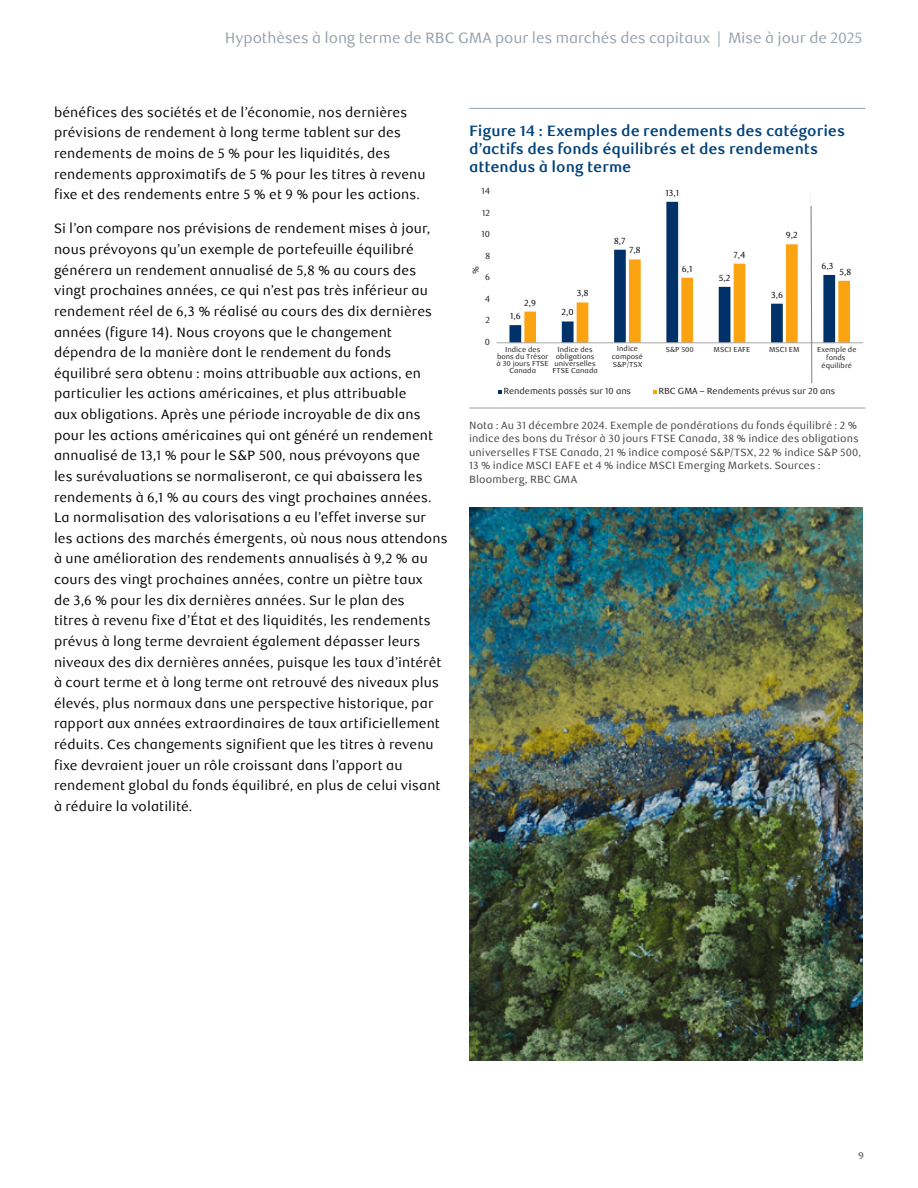
<style>
.page{position:relative;width:918px;height:1188px;background:#fff}
.page>*{position:absolute;margin:0;border:0;box-sizing:border-box;transform-origin:0 0}
.H3_Chart_Table_Title_KL__below_subhead{font:700 15px/18px "RBC Text";letter-spacing:-.005em;color:#00427a}
.t1{font:15px "RBC Text";letter-spacing:-.005em;color:#95a0a9}
.P_Body{font:13.5px/20.7px "RBC Text";letter-spacing:.01em;color:#000}
.P_Chart_Footnotes_KL{font:10.5px/13.5px "RBC Text";letter-spacing:.01em;color:#414042}
.t2{font:700 9.75px "RBC Text";color:#6d6e71}
.t3{font:8.85px "RBC Text";color:#1a1a1a}
.t4{font:8.85px "RBC Text";color:#000}
.t5{font:7.2px/7.2px "RBC Text";color:#1a1a1a;text-align:center}
.s1{color:#000}
</style>
<div class="page">
<hr style="left:469px;top:108px;width:397px;height:1px;background:#95a0a9">
<hr style="left:469px;top:408px;width:397px;height:1px;background:#95a0a9">
<hr style="left:679px;top:192px;width:1px;height:151px;background:#f4f4f4">
<hr style="left:810px;top:192px;width:1px;height:151px;background:#f4f4f4">
<svg style="left:509px;top:202px;width:170px;height:141px"></svg>
<hr style="left:497px;top:343px;width:366px;height:1px;background:#a6a6a6">
<svg style="left:498px;top:390px;width:4px;height:4px"></svg>
<svg style="left:653px;top:390px;width:4px;height:4px"></svg>
<svg style="left:524px;top:206px;width:326px;height:178px"></svg>
<img style="left:469px;top:508px;width:393px;height:553px">
<p class="t1" style="left:225px;top:29px;width:639px">Hypothèses à long terme de RBC GMA pour les marchés des capitaux | Mise à jour de 2025</p>
<p class="P_Body" style="left:54px;top:102px;width:373px">bénéfices des sociétés et de l’économie, nos dernières prévisions de rendement à long terme tablent sur des rendements de moins de 5 % pour les liquidités, des rendements approximatifs de 5 % pour les titres à revenu fixe et des rendements entre 5 % et 9 % pour les actions.</p>
<p class="P_Body" style="left:54px;top:219px;width:395px">Si l’on compare nos prévisions de rendement mises à jour, nous prévoyons qu’un exemple de portefeuille équilibré générera un rendement annualisé de 5,8 % au cours des vingt prochaines années, ce qui n’est pas très inférieur au rendement réel de 6,3 % réalisé au cours des dix dernières années (figure 14). Nous croyons que le changement dépendra de la manière dont le rendement du fonds équilibré sera obtenu : moins attribuable aux actions, en particulier les actions américaines, et plus attribuable<br>aux obligations. Après une période incroyable de dix ans pour les actions américaines qui ont généré un rendement annualisé de 13,1 % pour le S&amp;P 500, nous prévoyons que<br>les surévaluations se normaliseront, ce qui abaissera les rendements à 6,1 % au cours des vingt prochaines années.<br>La normalisation des valorisations a eu l’effet inverse sur les actions des marchés émergents, où nous nous attendons à une amélioration des rendements annualisés à 9,2 % au cours des vingt prochaines années, contre un piètre taux<br>de 3,6 % pour les dix dernières années. Sur le plan des<br>titres à revenu fixe d’État et des liquidités, les rendements prévus à long terme devraient également dépasser leurs niveaux des dix dernières années, puisque les taux d’intérêt à court terme et à long terme ont retrouvé des niveaux plus élevés, plus normaux dans une perspective historique, par rapport aux années extraordinaires de taux artificiellement réduits. Ces changements signifient que les titres à revenu fixe devraient jouer un rôle croissant dans l’apport au rendement global du fonds équilibré, en plus de celui visant à réduire la volatilité.</p>
<h3 class="H3_Chart_Table_Title_KL__below_subhead" style="left:469px;top:122px;width:377px">Figure 14 : Exemples de rendements des catégories d’actifs des fonds équilibrés et des rendements attendus à long terme</h3>
<p class="t3" style="left:481px;top:186px;width:10px">14</p>
<p class="t3" style="left:482px;top:207px;width:10px">12</p>
<p class="t3" style="left:482px;top:229px;width:10px">10</p>
<p class="t3" style="left:485px;top:250px;width:6px">8</p>
<p class="t3" style="left:471px;top:274px;width:9px;rotate:-90deg">%</p>
<p class="t3" style="left:485px;top:272px;width:6px">6</p>
<p class="t3" style="left:485px;top:293px;width:7px">4</p>
<p class="t3" style="left:485px;top:315px;width:6px">2</p>
<p class="t4" style="left:524px;top:297px;width:13px">2,9</p>
<p class="t4" style="left:577px;top:288px;width:13px">3,8</p>
<p class="t4" style="left:510px;top:311px;width:12px">1,6</p>
<p class="t4" style="left:561px;top:307px;width:14px">2,0</p>
<p class="t4" style="left:614px;top:235px;width:13px">8,7</p>
<p class="t4" style="left:629px;top:245px;width:13px">7,8</p>
<p class="t3" style="left:485px;top:337px;width:7px">0</p>
<p class="t5" style="left:497px;top:346px;width:54px">Indice des bons du Trésor à 30 jours FTSE<br>Canada</p>
<p class="t5" style="left:552px;top:346px;width:47px">Indice des obligations universelles<br>FTSE Canada</p>
<p class="t5" style="left:612px;top:346px;width:33px">Indice composé</p>
<p class="t5" style="left:613px;top:361px;width:31px">S&amp;P/TSX</p>
<p class="t4" style="left:665px;top:188px;width:15px">13,1</p>
<p class="t4" style="left:682px;top:263px;width:12px">6,1</p>
<p class="t4" style="left:734px;top:249px;width:14px">7,4</p>
<p class="t4" style="left:719px;top:273px;width:13px">5,2</p>
<p class="t4" style="left:786px;top:230px;width:13px">9,2</p>
<p class="t4" style="left:771px;top:289px;width:13px">3,6</p>
<p class="t4" style="left:822px;top:261px;width:13px">6,3</p>
<p class="t4" style="left:840px;top:267px;width:13px">5,8</p>
<p class="t5" style="left:666px;top:346px;width:30px">S&amp;P 500</p>
<p class="t5" style="left:714px;top:346px;width:38px">MSCI EAFE</p>
<p class="t5" style="left:769px;top:346px;width:32px">MSCI EM</p>
<p class="t5" style="left:817px;top:345px;width:41px;line-height:8.4px">Exemple de fonds équilibré</p>
<p class="t3" style="left:504px;top:386px;width:129px">Rendements passés sur 10 ans</p>
<p class="t3" style="left:658px;top:386px;width:178px">RBC GMA <span class="s1">–</span> Rendements prévus sur 20 ans</p>
<p class="P_Chart_Footnotes_KL" style="left:469px;top:419px;width:394px">Nota : Au 31 décembre 2024. Exemple de pondérations du fonds équilibré : 2 % indice des bons du Trésor à 30 jours FTSE Canada, 38 % indice des obligations universelles FTSE Canada, 21 % indice composé S&amp;P/TSX, 22 % indice S&amp;P 500, 13 % indice MSCI EAFE et 4 % indice MSCI Emerging Markets. Sources :<br>Bloomberg, RBC GMA</p>
<p class="t2" style="left:858px;top:1150px;width:7px">9</p>
</div>
